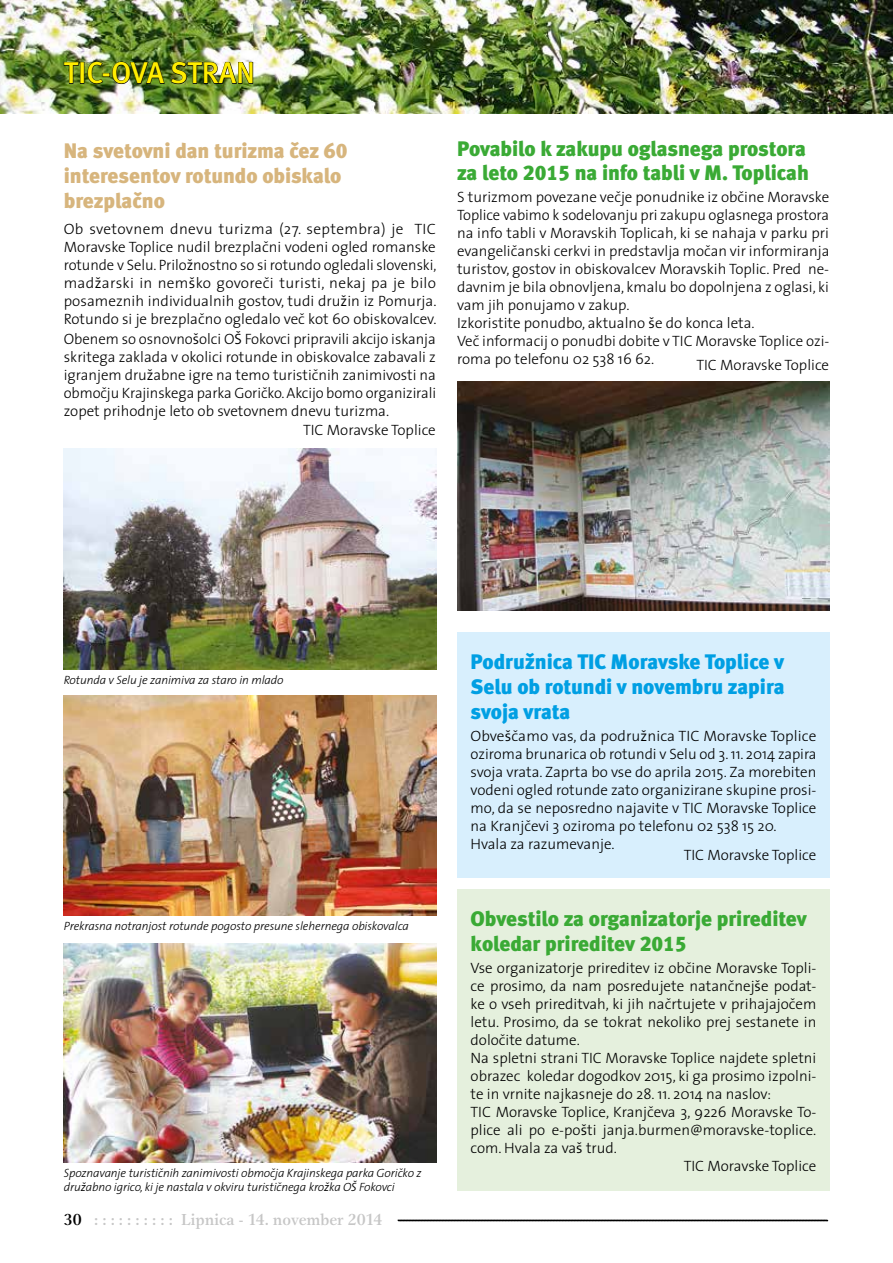
<style>
.page{position:relative;width:893px;height:1263px;background:#fff}
.page>*{position:absolute;margin:0;border:0;box-sizing:border-box;transform-origin:0 0}
.t1{font:30px "Meta Medium CE";color:#ffed00}
.t2{font:21px/24px "Meta Black CELF";letter-spacing:-.005em;color:#3aaa35}
.t3{font:21px/25.2px "Meta Black CELF";letter-spacing:-.005em;color:#009fe3;text-align:justify}
.t4{font:21px/25.2px "Meta Black CELF";letter-spacing:-.005em;color:#d7b57d}
.t5{font:500 16.5px "Gamma Itc TEE";color:#c6c6c6}
.t6{font:300 15px/18px "The Sans OT";color:#000}
.t7{font:italic 300 12px/14.4px "The Sans OT";letter-spacing:-.01em;color:#000}
.s1{color:#000}
</style>
<div class="page">
<div style="left:457px;top:632px;width:372px;height:246px;background:#d8effd"></div>
<div style="left:457px;top:889px;width:372px;height:302px;background:#e5f0dd"></div>
<img style="left:0;top:0;width:893px;height:114px">
<svg style="left:397px;top:1219px;width:431px;height:2px"></svg>
<svg style="left:63px;top:62px;width:16px;height:22px"></svg>
<div style="left:80px;top:62px;width:4px;height:22px;border:1px solid #000"></div>
<svg style="left:87px;top:61px;width:78px;height:25px;background:#496428"></svg>
<img style="left:171px;top:0;width:82px;height:84px">
<img style="left:64px;top:449px;width:373px;height:221px">
<img style="left:64px;top:695px;width:373px;height:220px">
<img style="left:64px;top:943px;width:373px;height:219px">
<img style="left:457px;top:381px;width:373px;height:229px">
<h1 class="t1" style="left:64px;top:54px;width:193px">TIC-OVA STRAN</h1>
<h2 class="t4" style="left:64px;top:137px;width:285px">Na svetovni dan turizma čez 60 interesentov rotundo obiskalo brezplačno</h2>
<p class="t6" style="left:64px;top:220px;width:374px;text-align:justify">Ob svetovnem dnevu turizma (27. septembra) je TIC Moravske Toplice nudil brezplačni vodeni ogled romanske rotunde v Selu. Priložnostno so si rotundo ogledali slovenski, madžarski in nemško govoreči turisti, nekaj pa je bilo posameznih individualnih gostov, tudi družin iz Pomurja.<br>Rotundo si je brezplačno ogledalo več kot 60 obiskovalcev.</p>
<p class="t6" style="left:64px;top:329px;width:373px">Obenem so osnovnošolci OŠ Fokovci pripravili akcijo iskanja</p>
<p class="t6" style="left:64px;top:347px;width:374px">skritega zaklada v okolici rotunde in obiskovalce zabavali z</p>
<p class="t6" style="left:64px;top:365px;width:374px">igranjem družabne igre na temo turističnih zanimivosti na</p>
<p class="t6" style="left:64px;top:383px;width:374px">območju Krajinskega parka Goričko. Akcijo bomo organizirali</p>
<p class="t6" style="left:64px;top:401px;width:327px">zopet prihodnje leto ob svetovnem dnevu turizma.</p>
<p class="t6" style="left:303px;top:420px;width:134px">TIC Moravske Toplice</p>
<h2 class="t2" style="left:457px;top:136px;width:353px">Povabilo k zakupu oglasnega prostora za leto 2015 na info tabli v M. Toplicah</h2>
<p class="t6" style="left:457px;top:187px;width:374px">S turizmom povezane večje ponudnike iz občine Moravske Toplice vabimo k sodelovanju pri zakupu oglasnega prostora na info tabli v Moravskih Toplicah, ki se nahaja v parku pri evangeličanski cerkvi in predstavlja močan vir informiranja turistov, gostov in obiskovalcev Moravskih Toplic. Pred ne&shy;davnim je bila obnovljena, kmalu bo dopolnjena z oglasi, ki vam jih ponujamo v zakup.<br>Izkoristite ponudbo, aktualno še do konca leta.<br>Več informacij o ponudbi dobite v TIC Moravske Toplice ozi&shy;roma po telefonu 02 538 16 62.</p>
<p class="t6" style="left:696px;top:355px;width:134px">TIC Moravske Toplice</p>
<p class="t7" style="left:64px;top:672px;width:221px">Rotunda v Selu je zanimiva za staro in mlado</p>
<p class="t7" style="left:64px;top:918px;width:347px">Prekrasna notranjost rotunde pogosto presune slehernega obiskovalca</p>
<p class="t7" style="left:64px;top:1165px;width:359px">Spoznavanje turističnih zanimivosti območja Krajinskega parka Goričko z družabno igrico, ki je nastala v okviru turističnega krožka OŠ Fokovci</p>
<p class="t5" style="left:64px;top:1209px;width:320px"><span class="s1">30</span> : : : : : : : : : : Lipnica - 14. november 2014</p>
<h2 class="t3" style="left:471px;top:649px;width:315px">Podružnica TIC Moravske Toplice v Selu ob rotundi v novembru zapira svoja vrata</h2>
<p class="t6" style="left:471px;top:727px;width:348px">Obveščamo vas, da podružnica TIC Moravske Toplice oziroma brunarica ob rotundi v Selu od 3. 11. 2014 zapira svoja vrata. Zaprta bo vse do aprila 2015. Za morebiten vodeni ogled rotunde zato organizirane skupine prosi&shy;mo, da se neposredno najavite v TIC Moravske Toplice na Kranjčevi 3 oziroma po telefonu 02 538 15 20.<br>Hvala za razumevanje.</p>
<p class="t6" style="left:684px;top:845px;width:134px">TIC Moravske Toplice</p>
<h2 class="t2" style="left:471px;top:906px;width:338px;line-height:25.2px">Obvestilo za organizatorje prireditev koledar prireditev 2015</h2>
<p class="t6" style="left:471px;top:959px;width:347px">Vse organizatorje prireditev iz občine Moravske Topli-</p>
<p class="t6" style="left:471px;top:977px;width:347px">ce prosimo, da nam posredujete natančnejše podat-</p>
<p class="t6" style="left:471px;top:995px;width:347px">ke o vseh prireditvah, ki jih načrtujete v prihajajočem</p>
<p class="t6" style="left:471px;top:1013px;width:347px">letu. Prosimo, da se tokrat nekoliko prej sestanete in</p>
<p class="t6" style="left:471px;top:1031px;width:111px">določite datume.</p>
<p class="t6" style="left:471px;top:1049px;width:347px">Na spletni strani TIC Moravske Toplice najdete spletni</p>
<p class="t6" style="left:471px;top:1067px;width:347px">obrazec koledar dogodkov 2015, ki ga prosimo izpolni-</p>
<p class="t6" style="left:471px;top:1085px;width:302px">te in vrnite najkasneje do 28. 11. 2014 na naslov:</p>
<p class="t6" style="left:471px;top:1103px;width:347px">TIC Moravske Toplice, Kranjčeva 3, 9226 Moravske To-</p>
<p class="t6" style="left:471px;top:1121px;width:347px">plice ali po e-pošti janja.burmen@moravske-toplice.</p>
<p class="t6" style="left:471px;top:1139px;width:148px">com. Hvala za vaš trud.</p>
<p class="t6" style="left:684px;top:1157px;width:134px">TIC Moravske Toplice</p>
</div>
